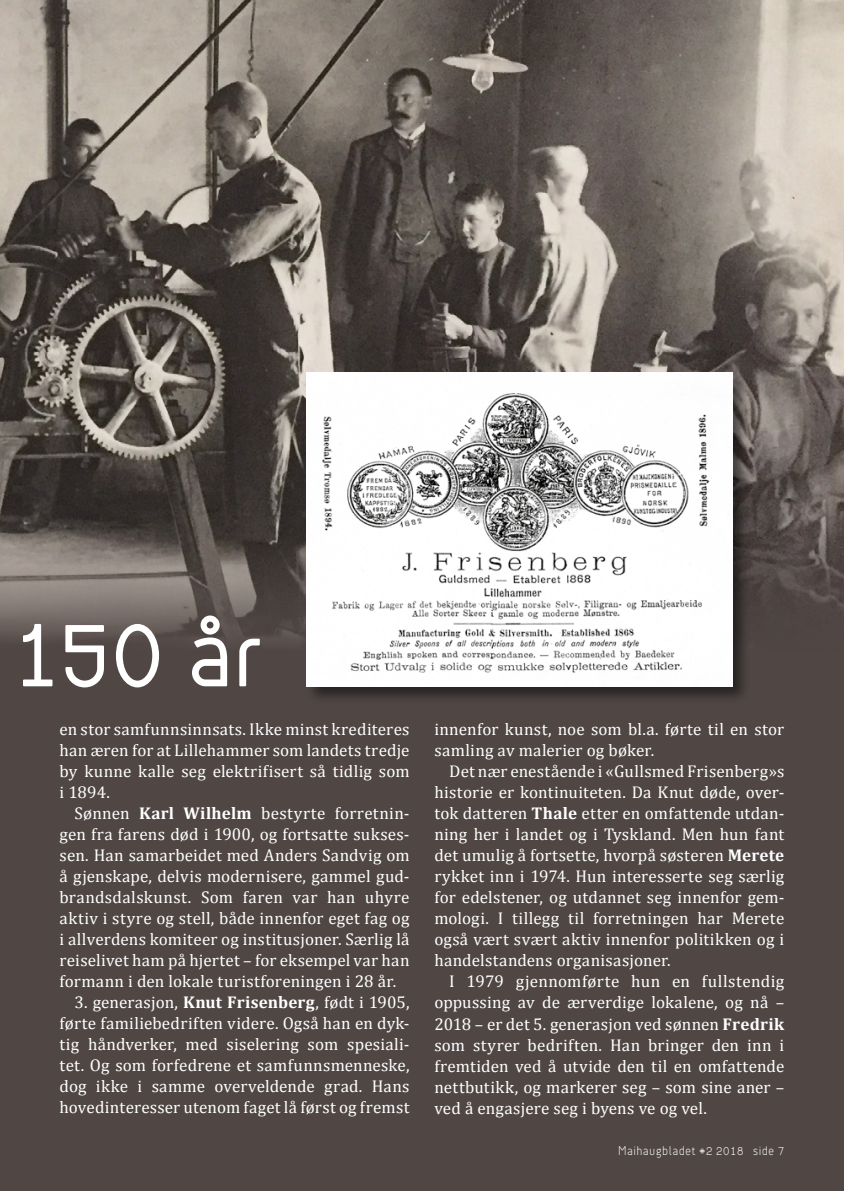
<style>
.page{position:relative;width:844px;height:1191px;background:#fff}
.page>*{position:absolute;margin:0;border:0;box-sizing:border-box;transform-origin:0 0}
.t1{font:94.5px "Jacobs Sans";color:#fff}
.t2{font:17.15px/21px "Cambria";letter-spacing:.01em;color:#fff;text-align:justify}
.t3{font:300 12.25px "Jacobs Sans";letter-spacing:.025em;color:#fff}
.s1{font-weight:700}
</style>
<div class="page">
<div style="left:0;top:0;width:843px;height:1191px;background:#504745"></div>
<img style="left:0;top:0;width:843px;height:641px">
<div style="left:304px;top:370px;width:445px;height:334px;background:#000;opacity:.5"></div>
<img style="left:306px;top:373px;width:426px;height:313px">
<h1 class="t1" style="left:9px;top:594px;width:253px">150 år</h1>
<p class="t2" style="left:60px;top:719px;width:351px">en stor samfunnsinnsats. Ikke minst krediteres han æren for at Lillehammer som landets tredje by kunne kalle seg elektrifisert så tidlig som i 1894.</p>
<p class="t2" style="left:60px;top:803px;width:351px;text-indent:15px">Sønnen <span class="s1">Karl Wilhelm</span> bestyrte forretnin&shy;gen fra farens død i 1900, og fortsatte sukses&shy;sen. Han samarbeidet med Anders Sandvig om å gjenskape, delvis modernisere, gammel gud&shy;brandsdalskunst. Som faren var han uhyre aktiv i styre og stell, både innenfor eget fag og i allverdens komiteer og institusjoner. Særlig lå reiselivet ham på hjertet – for eksempel var han formann i den lokale turistforeningen i 28 år.</p>
<p class="t2" style="left:60px;top:992px;width:351px;text-indent:15px">3. generasjon, <span class="s1">Knut Frisenberg</span>, født i 1905, førte familiebedriften videre. Også han en dyk&shy;tig håndverker, med siselering som spesiali&shy;tet. Og som forfedrene et samfunnsmenneske, dog ikke i samme overveldende grad. Hans hovedinteresser utenom faget lå først og fremst</p>
<p class="t2" style="left:434px;top:719px;width:351px">innenfor kunst, noe som bl.a. førte til en stor samling av malerier og bøker.</p>
<p class="t2" style="left:434px;top:761px;width:351px;text-indent:15px">Det nær enestående i «Gullsmed Frisenberg»s historie er kontinuiteten. Da Knut døde, over&shy;tok datteren <span class="s1">Thale</span> etter en omfattende utdan&shy;ning her i landet og i Tyskland. Men hun fant det umulig å fortsette, hvorpå søsteren <span class="s1">Merete </span>rykket inn i 1974. Hun interesserte seg særlig for edelstener, og utdannet seg innenfor gem&shy;mologi. I tillegg til forretningen har Merete også vært svært aktiv innenfor politikken og i handelstandens organisasjoner.</p>
<p class="t2" style="left:434px;top:971px;width:351px;text-indent:15px">I 1979 gjennomførte hun en fullstendig oppussing av de ærverdige lokalene, og nå – 2018 – er det 5. generasjon ved sønnen <span class="s1">Fredrik </span>som styrer bedriften. Han bringer den inn i fremtiden ved å utvide den til en omfattende nettbutikk, og markerer seg – som sine aner – ved å engasjere seg i byens ve og vel.</p>
<p class="t3" style="left:618px;top:1143px;width:168px">Maihaugbladet #2 2018 side 7</p>
</div>
